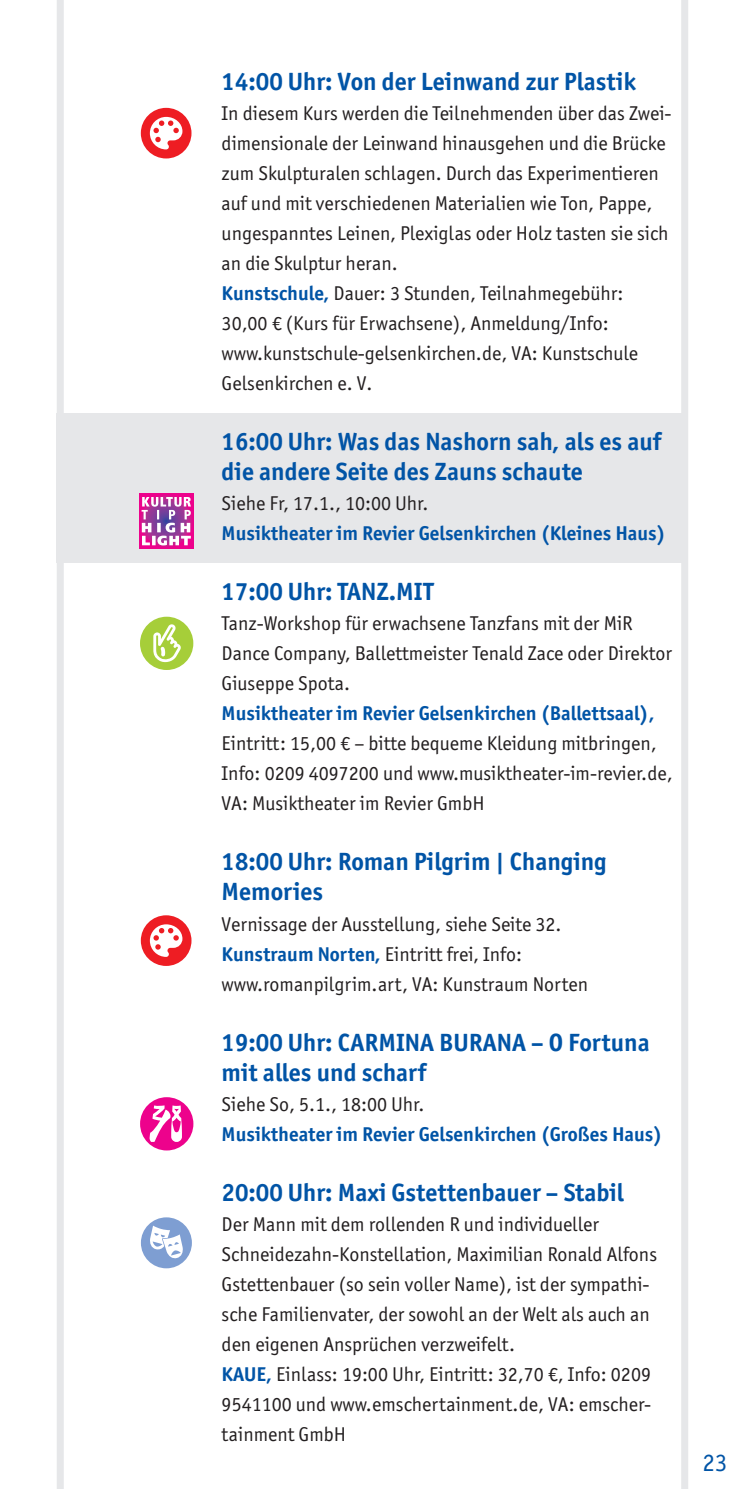
<style>
.page{position:relative;width:745px;height:1489px;background:#fff}
.page>*{position:absolute;margin:0;border:0;box-sizing:border-box;transform-origin:0 0}
.t1{font:700 25px/30px "Officina Sans ITC Pro";color:#0154a6}
.t2{font:25px "Officina Sans ITC Pro";color:#0154a6}
.t3{font:20px/30px "Officina Sans ITC Pro";color:#231f20}
.t4{font:700 20px "Officina Sans ITC Pro";color:#0154a6}
.s1{font-weight:700;color:#0154a6}
</style>
<div class="page">
<div style="left:57px;top:413px;width:630px;height:150px;background:#e6e7e9"></div>
<div style="left:141px;top:108px;width:50px;height:50px;background:#ee1d23;border-radius:50%"></div>
<svg style="left:150px;top:117px;width:32px;height:32px"></svg>
<svg style="left:139px;top:494px;width:54px;height:54px;background:#c966b3"></svg>
<div style="left:140px;top:616px;width:53px;height:54px;background:#a6ce39;border-radius:50%"></div>
<svg style="left:153px;top:624px;width:28px;height:39px"></svg>
<div style="left:141px;top:915px;width:50px;height:50px;background:#ee1d23;border-radius:50%"></div>
<svg style="left:150px;top:924px;width:32px;height:32px"></svg>
<div style="left:57px;top:0;width:7px;height:1488px;background:#e6e7e9"></div>
<div style="left:680px;top:0;width:7px;height:1488px;background:#e6e7e9"></div>
<div style="left:141px;top:1217px;width:51px;height:51px;background:#7e9ed2;border-radius:50%"></div>
<svg style="left:150px;top:1225px;width:33px;height:34px"></svg>
<div style="left:140px;top:1097px;width:53px;height:53px;background:#ed028c;border-radius:50%"></div>
<svg style="left:149px;top:1105px;width:33px;height:36px"></svg>
<p class="t1" style="left:221px;top:66px;width:415px">14:00 Uhr: Von der Leinwand zur Plastik</p>
<p class="t3" style="left:221px;top:98px;width:451px">In diesem Kurs werden die Teilnehmenden über das Zwei&shy;dimensionale der Leinwand hinausgehen und die Brücke zum Skulpturalen schlagen. Durch das Experimentieren auf und mit verschiedenen Materialien wie Ton, Pappe, ungespanntes Leinen, Plexiglas oder Holz tasten sie sich an die Skulptur heran.<br><span class="s1">Kunstschule,</span> Dauer: 3 Stunden, Teilnahmegebühr:<br>30,00 € (Kurs für Erwachsene), Anmeldung/Info: www.kunstschule-gelsenkirchen.de, VA: Kunstschule Gelsenkirchen e. V.</p>
<p class="t1" style="left:221px;top:426px;width:441px">16:00 Uhr: Was das Nashorn sah, als es auf die andere Seite des Zauns schaute</p>
<p class="t3" style="left:221px;top:488px;width:208px">Siehe Fr, 17.1., 10:00 Uhr.</p>
<p class="t4" style="left:221px;top:521px;width:445px">Musiktheater im Revier Gelsenkirchen (Kleines Haus)</p>
<p class="t1" style="left:221px;top:576px;width:213px">17:00 Uhr: TANZ.MIT</p>
<p class="t3" style="left:221px;top:608px;width:451px">Tanz-Workshop für erwachsene Tanzfans mit der MiR<br>Dance Company, Ballettmeister Tenald Zace oder Direktor<br>Giuseppe Spota.</p>
<p class="t4" style="left:221px;top:701px;width:434px">Musiktheater im Revier Gelsenkirchen (Ballettsaal),</p>
<p class="t3" style="left:221px;top:728px;width:452px">Eintritt: 15,00 € – bitte bequeme Kleidung mitbringen,<br>Info: 0209 4097200 und www.musiktheater-im-revier.de,<br>VA: Musiktheater im Revier GmbH</p>
<p class="t1" style="left:221px;top:846px;width:386px">18:00 Uhr: Roman Pilgrim | Changing<br>Memories</p>
<p class="t3" style="left:221px;top:908px;width:368px">Vernissage der Ausstellung, siehe Seite 32.<br><span class="s1">Kunstraum Norten,</span> Eintritt frei, Info: www.romanpilgrim.art, VA: Kunstraum Norten</p>
<p class="t1" style="left:221px;top:1026px;width:429px">19:00 Uhr: CARMINA BURANA – O Fortuna mit alles und scharf</p>
<p class="t3" style="left:221px;top:1088px;width:204px">Siehe So, 5.1., 18:00 Uhr.</p>
<p class="t4" style="left:221px;top:1121px;width:442px">Musiktheater im Revier Gelsenkirchen (Großes Haus)</p>
<p class="t1" style="left:221px;top:1176px;width:403px">20:00 Uhr: Maxi Gstettenbauer – Stabil</p>
<p class="t3" style="left:221px;top:1208px;width:436px">Der Mann mit dem rollenden R und individueller Schneidezahn-Konstellation, Maximilian Ronald Alfons Gstettenbauer (so sein voller Name), ist der sympathi&shy;sche Familienvater, der sowohl an der Welt als auch an den eigenen Ansprüchen verzweifelt.<br><span class="s1">KAUE,</span> Einlass: 19:00 Uhr, Eintritt: 32,70 €, Info: 0209<br>9541100 und www.emschertainment.de, VA: emscher&shy;tainment GmbH</p>
<p class="t2" style="left:702px;top:1447px;width:26px">23</p>
</div>
